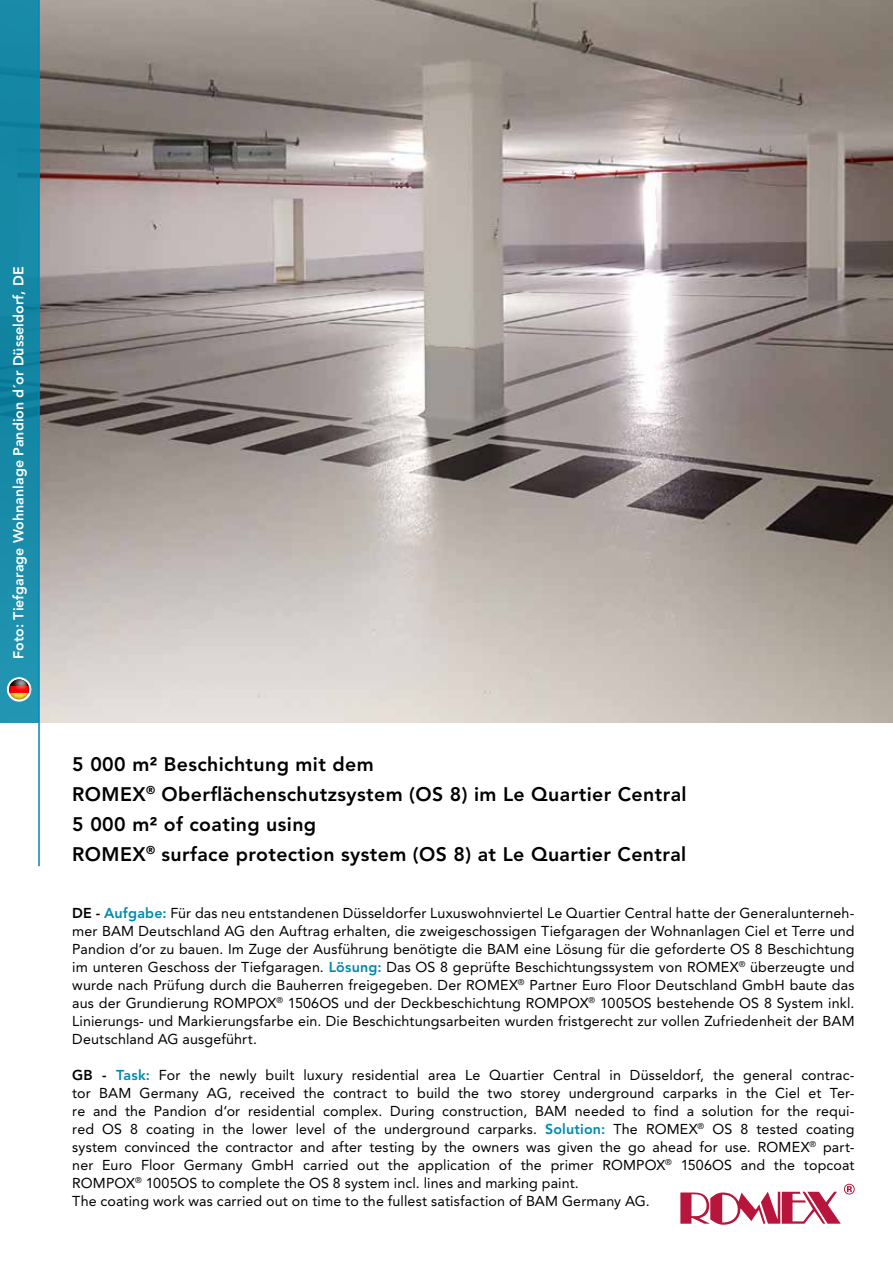
<style>
.page{position:relative;width:893px;height:1263px;background:#fff}
.page>*{position:absolute;margin:0;border:0;box-sizing:border-box;transform-origin:0 0}
.t1{font:800 19.5px/30px "Avenir LT";letter-spacing:.02em;color:#000}
.t2{font:14.25px/18px "Avenir LT";letter-spacing:.01em;color:#000;text-align:justify}
.t3{font:800 14.25px "Avenir LT";color:#fff}
.s1{font-weight:800}
.s2{font-weight:800;color:#0089ad}
</style>
<div class="page">
<svg style="left:680px;top:1184px;width:175px;height:41px"></svg>
<img style="left:40px;top:0;width:853px;height:723px">
<hr style="left:38px;top:0;width:2px;height:866px;background:#0089ad">
<div style="left:0;top:0;width:38px;height:723px;background:#1689a6"></div>
<svg style="left:7px;top:677px;width:24px;height:25px"></svg>
<img style="left:9px;top:679px;width:20px;height:20px">
<img style="left:11px;top:679px;width:16px;height:14px">
<p class="t3" style="left:10px;top:659px;width:394px;rotate:-90deg">Foto: Tiefgarage Wohnanlage Pandion d´or Düsseldorf, DE</p>
<h1 class="t1" style="left:72px;top:749px;width:616px">5 000 m² Beschichtung mit dem<br>ROMEX<sup>®</sup> Oberflächenschutzsystem (OS 8) im Le Quartier Central 5 000 m² of coating using<br>ROMEX<sup>®</sup> surface protection system (OS 8) at Le Quartier Central</h1>
<p class="t2" style="left:72px;top:904px;width:784px"><span class="s1">DE -</span> <span class="s2">Aufgabe:</span> Für das neu entstandenen Düsseldorfer Luxuswohnviertel Le Quartier Central hatte der Generalunterneh&shy;mer BAM Deutschland AG den Auftrag erhalten, die zweigeschossigen Tiefgaragen der Wohnanlagen Ciel et Terre und Pandion d‘or zu bauen. Im Zuge der Ausführung benötigte die BAM eine Lösung für die geforderte OS 8 Beschichtung im unteren Geschoss der Tiefgaragen. <span class="s2">Lösung:</span> Das OS 8 geprüfte Beschichtungssystem von ROMEX<sup>®</sup> überzeugte und wurde nach Prüfung durch die Bauherren freigegeben. Der ROMEX<sup>®</sup> Partner Euro Floor Deutschland GmbH baute das aus der Grundierung ROMPOX<sup>®</sup> 1506OS und der Deckbeschichtung ROMPOX<sup>®</sup> 1005OS bestehende OS 8 System inkl.<br>Linierungs- und Markierungsfarbe ein. Die Beschichtungsarbeiten wurden fristgerecht zur vollen Zufriedenheit der BAM Deutschland AG ausgeführt.</p>
<p class="t2" style="left:72px;top:1066px;width:784px;text-align:left"><span class="s1">GB -</span> <span class="s2">Task:</span> For the newly built luxury residential area Le Quartier Central in Düsseldorf, the general contrac&shy;tor BAM Germany AG, received the contract to build the two storey underground carparks in the Ciel et Ter&shy;re and the Pandion d‘or residential complex. During construction, BAM needed to find a solution for the requi&shy;red OS 8 coating in the lower level of the underground carparks. <span class="s2">Solution:</span> The ROMEX<sup>®</sup> OS 8 tested coating system convinced the contractor and after testing by the owners was given the go ahead for use. ROMEX<sup>®</sup> part&shy;ner Euro Floor Germany GmbH carried out the application of the primer ROMPOX<sup>®</sup> 1506OS and the topcoat ROMPOX<sup>®</sup> 1005OS to complete the OS 8 system incl. lines and marking paint.<br>The coating work was carried out on time to the fullest satisfaction of BAM Germany AG.</p>
</div>
